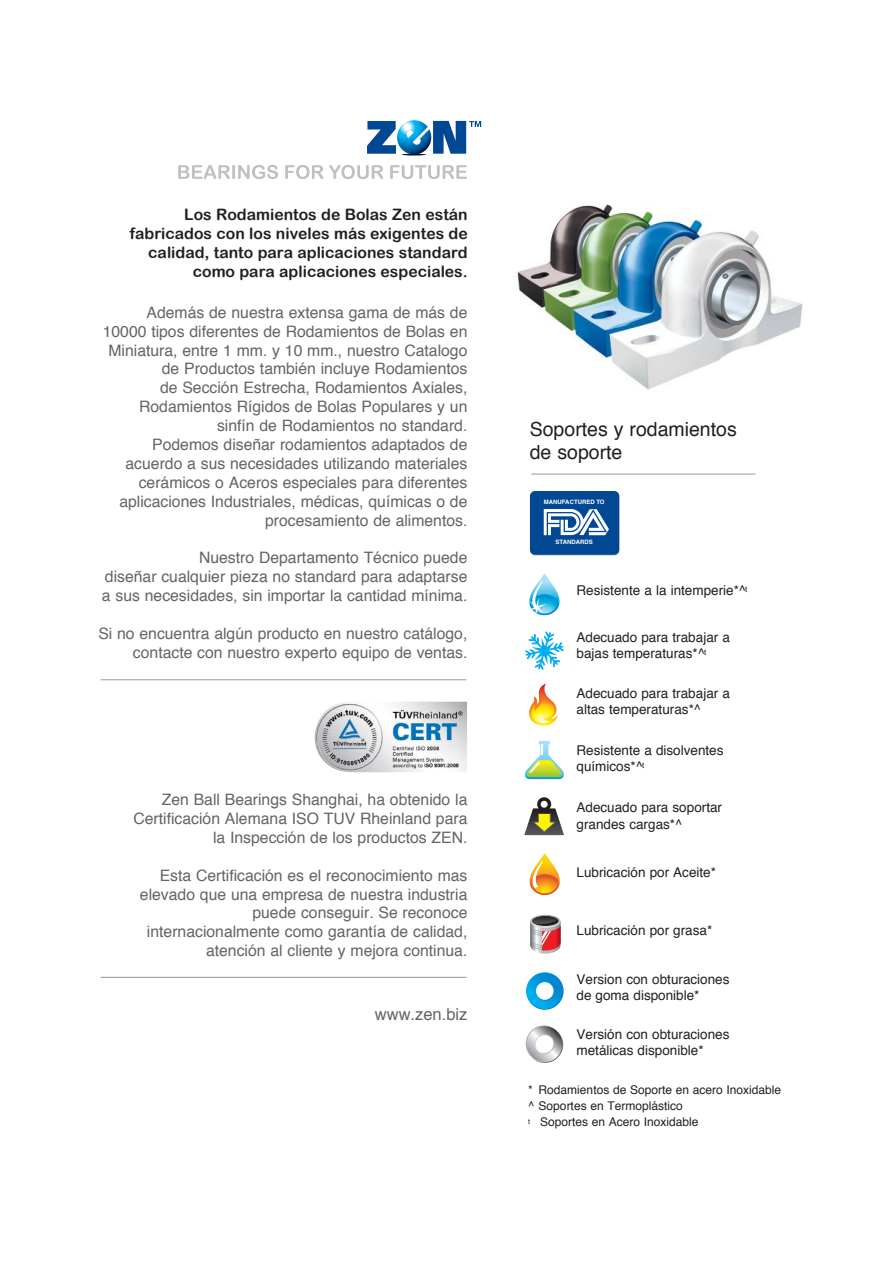
<style>
.page{position:relative;width:893px;height:1263px;background:#fff}
.page>*{position:absolute;margin:0;border:0;box-sizing:border-box;transform-origin:0 0}
.t1{font:19.5px/23.4px "Helvetica";color:#241f1f}
.t2{font:16.5px "Helvetica";color:#656365}
.t3{font:15.75px/18.9px "Helvetica";color:#656365;text-align:right}
.t4{font:15.75px/18.9px "Arial Rounded MT Bold";color:#241f1f;text-align:right}
.t5{font:13.5px/16.2px "Helvetica";color:#241f1f}
.t6{font:12px/16.4px "Helvetica";color:#241f1f}
.t7{font:700 6px "Helvetica";color:#fff}
</style>
<div class="page">
<img style="left:517px;top:204px;width:286px;height:186px">
<hr style="left:531px;top:474px;width:224px;height:1px;background:#969698">
<hr style="left:101px;top:679px;width:365px;height:1px;background:#969698">
<hr style="left:101px;top:977px;width:365px;height:1px;background:#969698">
<svg style="left:367px;top:120px;width:114px;height:36px"></svg>
<svg style="left:178px;top:165px;width:100px;height:14px"></svg>
<svg style="left:285px;top:165px;width:38px;height:14px"></svg>
<svg style="left:329px;top:165px;width:54px;height:14px"></svg>
<svg style="left:390px;top:165px;width:77px;height:14px"></svg>
<img style="left:315px;top:702px;width:152px;height:70px">
<div style="left:530px;top:491px;width:89px;height:64px;background:#004894;border-radius:5px"></div>
<svg style="left:544px;top:509px;width:65px;height:26px"></svg>
<svg style="left:529px;top:853px;width:31px;height:42px"></svg>
<svg style="left:530px;top:915px;width:31px;height:39px"></svg>
<svg style="left:529px;top:574px;width:31px;height:42px"></svg>
<svg style="left:525px;top:631px;width:39px;height:39px"></svg>
<svg style="left:529px;top:683px;width:29px;height:43px"></svg>
<svg style="left:525px;top:741px;width:39px;height:38px"></svg>
<svg style="left:524px;top:797px;width:40px;height:38px"></svg>
<svg style="left:526px;top:972px;width:38px;height:38px"></svg>
<svg style="left:526px;top:1025px;width:37px;height:38px"></svg>
<p class="t4" style="left:130px;top:205px;width:339px">Los Rodamientos de Bolas Zen están fabricados con los niveles más exigentes de calidad, tanto para aplicaciones standard como para aplicaciones especiales.</p>
<p class="t3" style="left:103px;top:303px;width:366px">Además de nuestra extensa gama de más de 10000 tipos diferentes de Rodamientos de Bolas en Miniatura, entre 1 mm. y 10 mm., nuestro Catalogo de Productos también incluye Rodamientos<br>de Sección Estrecha, Rodamientos Axiales, Rodamientos Rígidos de Bolas Populares y un sinfín de Rodamientos no standard.<br>Podemos diseñar rodamientos adaptados de acuerdo a sus necesidades utilizando materiales cerámicos o Aceros especiales para diferentes aplicaciones Industriales, médicas, químicas o de procesamiento de alimentos.</p>
<p class="t3" style="left:102px;top:549px;width:367px;text-align:justify;text-indent:97px">Nuestro Departamento Técnico puede diseñar cualquier pieza no standard para adaptarse a sus necesidades, sin importar la cantidad mínima.</p>
<p class="t3" style="left:98px;top:625px;width:371px">Si no encuentra algún producto en nuestro catálogo, contacte con nuestro experto equipo de ventas.</p>
<p class="t3" style="left:133px;top:790px;width:335px">Zen Ball Bearings Shanghai, ha obtenido la<br>Certificación Alemana ISO TUV Rheinland para la Inspección de los productos ZEN.</p>
<p class="t3" style="left:140px;top:866px;width:329px">Esta Certificación es el reconocimiento mas elevado que una empresa de nuestra industria puede conseguir. Se reconoce internacionalmente como garantía de calidad, atención al cliente y mejora continua.</p>
<p class="t2" style="left:375px;top:1002px;width:94px">www.zen.biz</p>
<p class="t1" style="left:530px;top:418px;width:209px">Soportes y rodamientos de soporte</p>
<p class="t7" style="left:544px;top:497px;width:62px">MANUFACTURED TO</p>
<p class="t7" style="left:556px;top:537px;width:39px">STANDARDS</p>
<p class="t5" style="left:576px;top:582px;width:172px">Resistente a la intemperie*^<sup>t</sup></p>
<p class="t5" style="left:576px;top:629px;width:155px">Adecuado para trabajar a bajas temperaturas*^<sup>t</sup></p>
<p class="t5" style="left:576px;top:685px;width:155px">Adecuado para trabajar a altas temperaturas*^</p>
<p class="t5" style="left:576px;top:743px;width:149px">Resistente a disolventes químicos*^<sup>t</sup></p>
<p class="t5" style="left:576px;top:800px;width:147px">Adecuado para soportar grandes cargas*^</p>
<p class="t5" style="left:576px;top:864px;width:141px">Lubricación por Aceite*</p>
<p class="t5" style="left:576px;top:923px;width:137px">Lubricación por grasa*</p>
<p class="t5" style="left:576px;top:972px;width:155px">Version con obturaciones de goma disponible*</p>
<p class="t5" style="left:576px;top:1026px;width:155px">Versión con obturaciones metálicas disponible*</p>
<p class="t6" style="left:528px;top:1081px;width:254px">* Rodamientos de Soporte en acero Inoxidable ^ Soportes en Termoplástico<br><sup>t</sup> Soportes en Acero Inoxidable</p>
</div>
